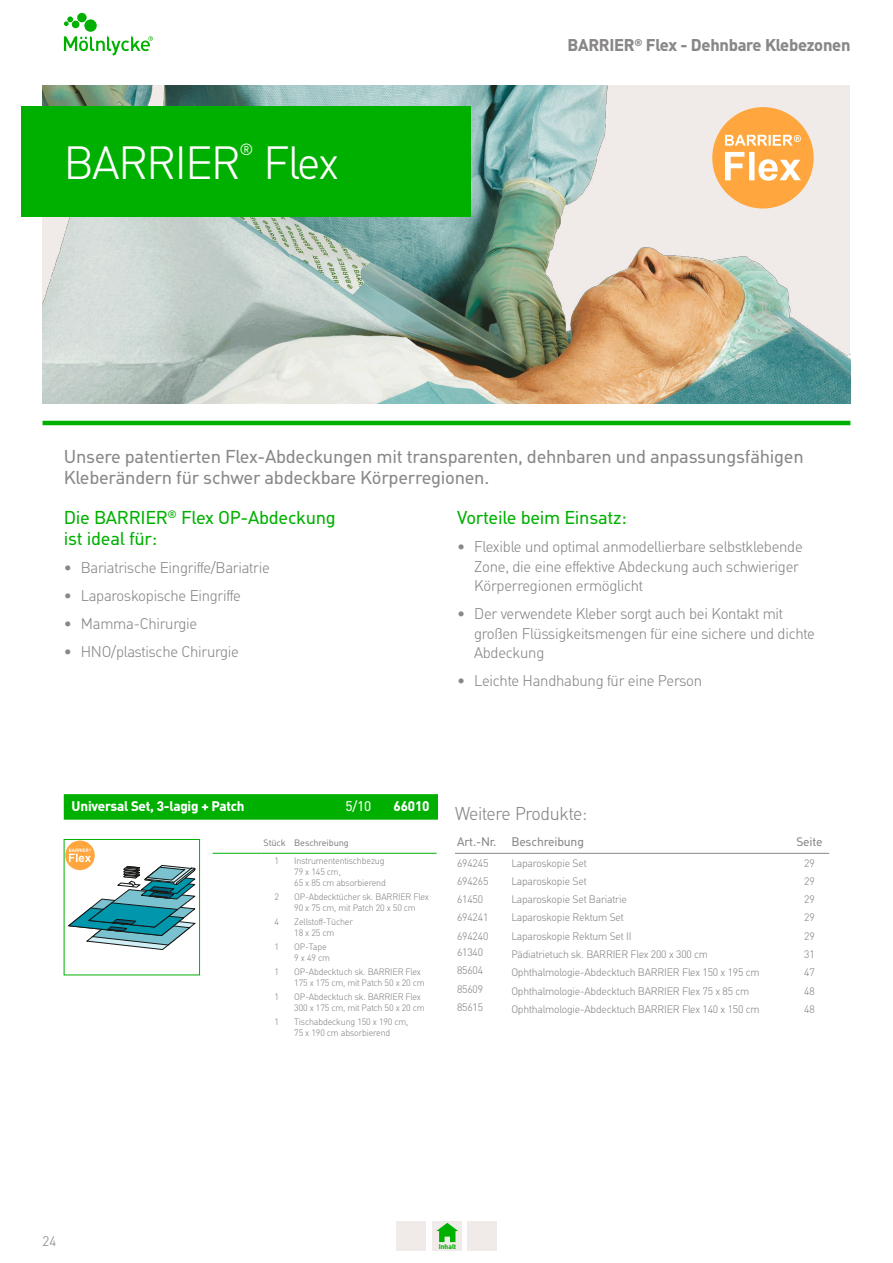
<style>
.page{position:relative;width:893px;height:1263px;background:#fff}
.page>*{position:absolute;margin:0;border:0;box-sizing:border-box;transform-origin:0 0}
.t1{font:300 45px "Molnlycke Din";letter-spacing:-.025em;color:#fff}
.t2{font:18px/21px "Molnlycke Din";letter-spacing:-.015em;color:#898787}
.t3{font:18px/21px "Molnlycke Din";letter-spacing:-.015em;color:#00b000}
.t4{font:300 18px "Molnlycke Din";letter-spacing:-.015em;color:#898787}
.t5{font:700 16.5px "Molnlycke Din";letter-spacing:-.015em;color:#898787}
.t6{font:300 15.6px "Molnlycke Din";color:#fff}
.t7{font:300 15px/19.5px "Molnlycke Din";letter-spacing:-.015em;color:#898787}
.t8{font:700 13.5px "Molnlycke Din";letter-spacing:-.015em;color:#fff}
.t9{font:13.5px "Molnlycke Din";color:#fff}
.t10{font:300 13.5px "Molnlycke Din";color:#898787}
.t11{font:12px "Molnlycke Din";letter-spacing:-.015em;color:#898787}
.t12{font:300 10.5px "Molnlycke Din";letter-spacing:-.015em;color:#898787}
.t13{font:300 9px/11.2px "Molnlycke Din";letter-spacing:-.015em;color:#898787}
.t14{font:9px "Molnlycke Din";letter-spacing:-.015em;color:#898787}
.t15{font:700 6.75px "Molnlycke Din";color:#00b000}
</style>
<div class="page">
<svg style="left:64px;top:13px;width:89px;height:42px"></svg>
<div style="left:396px;top:1221px;width:30px;height:29px;background:#f0ebe8"></div>
<div style="left:432px;top:1221px;width:30px;height:29px;background:#f0ebe8"></div>
<div style="left:467px;top:1221px;width:30px;height:29px;background:#f0ebe8"></div>
<svg style="left:436px;top:1223px;width:22px;height:19px"></svg>
<hr style="left:455px;top:853px;width:54px;height:1px;background:#898787">
<hr style="left:509px;top:853px;width:281px;height:1px;background:#898787">
<hr style="left:790px;top:853px;width:39px;height:1px;background:#898787">
<hr style="left:213px;top:853px;width:48px;height:1px;background:#00b000">
<hr style="left:261px;top:853px;width:31px;height:1px;background:#00b000">
<hr style="left:292px;top:853px;width:145px;height:1px;background:#00b000">
<div style="left:64px;top:839px;width:136px;height:136px;border:1px solid #00b000"></div>
<div style="left:64px;top:794px;width:374px;height:26px;background:#00b000;border:2px solid #00b000"></div>
<svg style="left:65px;top:840px;width:30px;height:30px"></svg>
<svg style="left:68px;top:849px;width:127px;height:101px"></svg>
<img style="left:43px;top:85px;width:807px;height:319px">
<hr style="left:43px;top:421px;width:807px;height:4px;background:#00b000">
<div style="left:21px;top:106px;width:450px;height:111px;background:#00b000"></div>
<div style="left:712px;top:107px;width:102px;height:101px;background:#ffa73e;border-radius:50%"></div>
<svg style="left:725px;top:135px;width:76px;height:46px"></svg>
<h1 class="t1" style="left:64px;top:138px;width:178px">BARRIER</h1>
<p class="t6" style="left:239px;top:141px;width:15px">®</p>
<h1 class="t1" style="left:263px;top:138px;width:77px">Flex</h1>
<p class="t5" style="left:568px;top:35px;width:284px">BARRIER<sup>®</sup> Flex - Dehnbare Klebezonen</p>
<p class="t2" style="left:64px;top:446px;width:741px">Unsere patentierten Flex-Abdeckungen mit transparenten, dehnbaren und anpassungsfähigen<br>Kleberändern für schwer abdeckbare Körperregionen.</p>
<p class="t3" style="left:64px;top:507px;width:274px">Die BARRIER<sup>®</sup> Flex OP-Abdeckung ist ideal für:</p>
<p class="t7" style="left:64px;top:558px;width:207px">• Bariatrische Eingriffe/Bariatrie</p>
<p class="t7" style="left:64px;top:586px;width:179px">• Laparoskopische Eingriffe</p>
<p class="t7" style="left:64px;top:614px;width:135px">• Mamma-Chirurgie</p>
<p class="t7" style="left:64px;top:642px;width:177px">• HNO/plastische Chirurgie</p>
<p class="t3" style="left:457px;top:507px;width:171px">Vorteile beim Einsatz:</p>
<p class="t7" style="left:474px;top:537px;width:330px;text-indent:-17px">• Flexible und optimal anmodellierbare selbstklebende<br>Zone, die eine effektive Abdeckung auch schwieriger<br>Körperregionen ermöglicht</p>
<p class="t7" style="left:474px;top:604px;width:342px;text-indent:-17px">• Der verwendete Kleber sorgt auch bei Kontakt mit großen Flüssigkeitsmengen für eine sichere und dichte<br>Abdeckung</p>
<p class="t7" style="left:457px;top:671px;width:247px">• Leichte Handhabung für eine Person</p>
<p class="t8" style="left:72px;top:798px;width:174px">Universal Set, 3-lagig + Patch</p>
<p class="t9" style="left:345px;top:799px;width:27px">5/10</p>
<p class="t8" style="left:394px;top:798px;width:37px">66010</p>
<p class="t14" style="left:264px;top:837px;width:87px">Stück Beschreibung</p>
<p class="t13" style="left:275px;top:855px;width:6px">1</p>
<p class="t13" style="left:294px;top:855px;width:93px">Instrumententischbezug<br>79 x 145 cm,<br>65 x 85 cm absorbierend</p>
<p class="t13" style="left:275px;top:891px;width:6px">2</p>
<p class="t13" style="left:294px;top:891px;width:136px">OP-Abdecktücher sk. BARRIER Flex<br>90 x 75 cm, mit Patch 20 x 50 cm</p>
<p class="t13" style="left:275px;top:916px;width:6px">4</p>
<p class="t13" style="left:294px;top:916px;width:60px">Zellstoff-Tücher<br>18 x 25 cm</p>
<p class="t13" style="left:275px;top:941px;width:6px">1</p>
<p class="t13" style="left:294px;top:941px;width:37px">OP-Tape<br>9 x 49 cm</p>
<p class="t13" style="left:275px;top:966px;width:6px">1</p>
<p class="t13" style="left:294px;top:966px;width:132px">OP-Abdecktuch sk. BARRIER Flex<br>175 x 175 cm, mit Patch 50 x 20 cm</p>
<p class="t13" style="left:275px;top:991px;width:6px">1</p>
<p class="t13" style="left:294px;top:991px;width:132px">OP-Abdecktuch sk. BARRIER Flex<br>300 x 175 cm, mit Patch 50 x 20 cm</p>
<p class="t13" style="left:275px;top:1016px;width:6px">1</p>
<p class="t13" style="left:294px;top:1016px;width:116px">Tischabdeckung 150 x 190 cm,<br>75 x 190 cm absorbierend</p>
<p class="t4" style="left:455px;top:803px;width:134px">Weitere Produkte:</p>
<p class="t11" style="left:457px;top:834px;width:128px">Art.-Nr. Beschreibung</p>
<p class="t11" style="left:796px;top:834px;width:28px">Seite</p>
<p class="t12" style="left:457px;top:857px;width:33px">694245</p>
<p class="t12" style="left:511px;top:857px;width:77px">Laparoskopie Set</p>
<p class="t12" style="left:804px;top:857px;width:12px">29</p>
<p class="t12" style="left:457px;top:875px;width:33px">694265</p>
<p class="t12" style="left:511px;top:875px;width:77px">Laparoskopie Set</p>
<p class="t12" style="left:804px;top:875px;width:12px">29</p>
<p class="t12" style="left:457px;top:893px;width:28px">61450</p>
<p class="t12" style="left:511px;top:893px;width:117px">Laparoskopie Set Bariatrie</p>
<p class="t12" style="left:804px;top:893px;width:12px">29</p>
<p class="t12" style="left:457px;top:912px;width:33px">694241</p>
<p class="t12" style="left:511px;top:912px;width:114px">Laparoskopie Rektum Set</p>
<p class="t12" style="left:804px;top:912px;width:12px">29</p>
<p class="t12" style="left:457px;top:930px;width:33px">694240</p>
<p class="t12" style="left:511px;top:930px;width:122px">Laparoskopie Rektum Set II</p>
<p class="t12" style="left:804px;top:930px;width:12px">29</p>
<p class="t12" style="left:457px;top:946px;width:28px">61340</p>
<p class="t12" style="left:511px;top:948px;width:198px">Pädiatrietuch sk. BARRIER Flex 200 x 300 cm</p>
<p class="t12" style="left:804px;top:948px;width:12px">31</p>
<p class="t12" style="left:457px;top:965px;width:28px">85604</p>
<p class="t12" style="left:511px;top:966px;width:250px">Ophthalmologie-Abdecktuch BARRIER Flex 150 x 195 cm</p>
<p class="t12" style="left:804px;top:966px;width:12px">47</p>
<p class="t12" style="left:457px;top:983px;width:28px">85609</p>
<p class="t12" style="left:511px;top:985px;width:240px">Ophthalmologie-Abdecktuch BARRIER Flex 75 x 85 cm</p>
<p class="t12" style="left:804px;top:985px;width:12px">48</p>
<p class="t12" style="left:457px;top:1001px;width:28px">85615</p>
<p class="t12" style="left:511px;top:1003px;width:250px">Ophthalmologie-Abdecktuch BARRIER Flex 140 x 150 cm</p>
<p class="t12" style="left:804px;top:1003px;width:12px">48</p>
<p class="t10" style="left:43px;top:1233px;width:15px">24</p>
<p class="t15" style="left:439px;top:1242px;width:19px">Inhalt</p>
</div>
